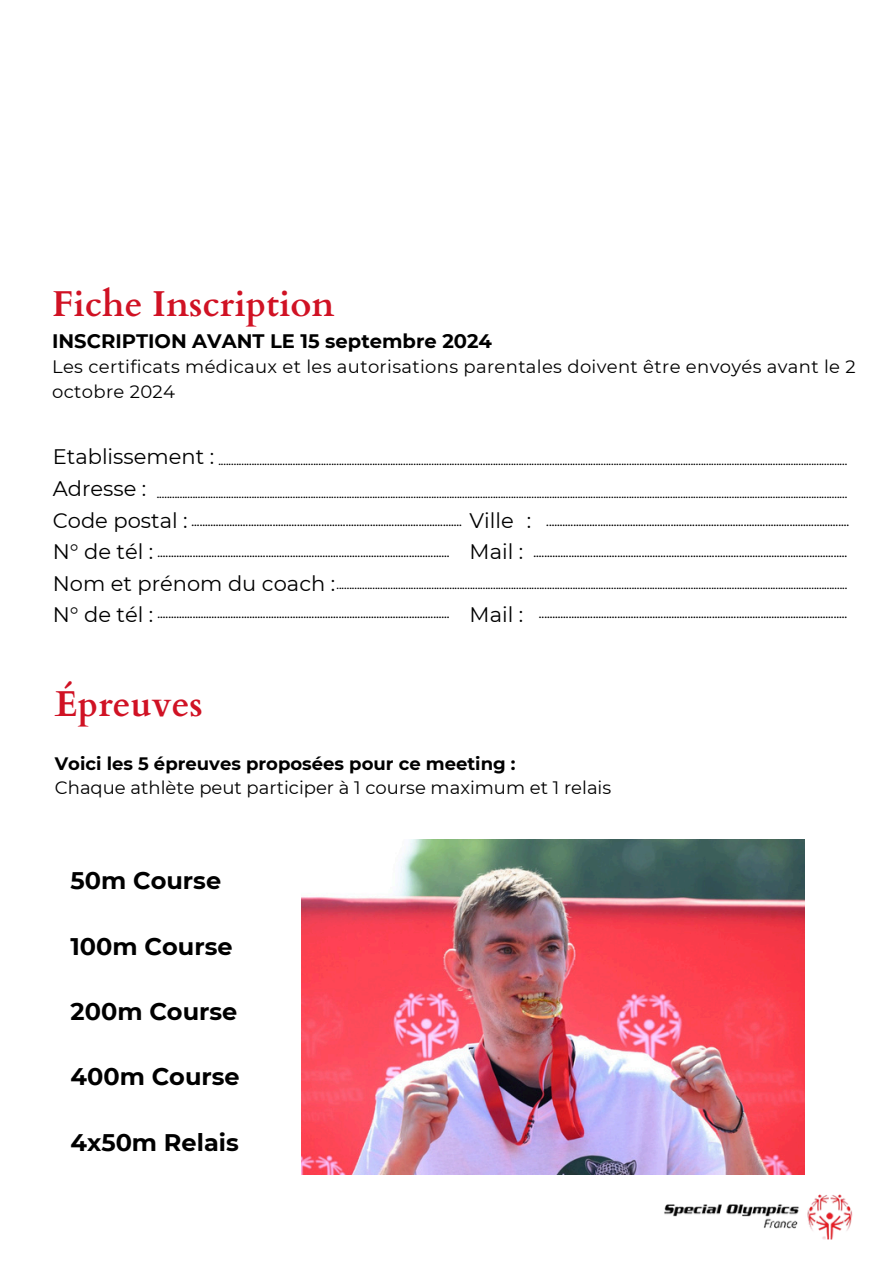
<style>
.page{position:relative;width:894px;height:1264px;background:#fff}
.page>*{position:absolute;margin:0;border:0;box-sizing:border-box;transform-origin:0 0}
.t1{font:700 36px "Cardo";color:#d01224}
.t2{font:700 24px "Montserrat";color:#000}
.t3{font:21px/31.5px "Montserrat";color:#000}
.t4{font:700 19.5px "Montserrat";color:#000}
.t5{font:18px/24.8px "Montserrat";letter-spacing:.02em;color:#000}
.t6{font:18px "Montserrat";color:#000}
.t7{font:700 18px "Montserrat";color:#000}
.t8{font:700 9.45px "Open Sans";color:#000}
.t9{font:700 9px "Open Sans";color:#000}
</style>
<div class="page">
<img style="left:664px;top:1194px;width:189px;height:46px">
<img style="left:301px;top:839px;width:503px;height:335px">
<p class="t1" style="left:52px;top:280px;width:284px">Fiche Inscription</p>
<p class="t4" style="left:52px;top:329px;width:441px">INSCRIPTION AVANT LE 15 septembre 2024</p>
<h4 class="t5" style="left:52px;top:354px;width:804px">Les certificats médicaux et les autorisations parentales doivent être envoyés avant le 2 octobre 2024</h4>
<p class="t3" style="left:53px;top:441px;width:163px">Etablissement :</p>
<h4 class="t3" style="left:53px;top:472px;width:95px">Adresse :</h4>
<p class="t3" style="left:53px;top:504px;width:136px">Code postal :<br>N° de tél :</p>
<p class="t3" style="left:53px;top:567px;width:284px">Nom et prénom du coach :</p>
<h4 class="t3" style="left:53px;top:598px;width:102px">N° de tél :</h4>
<p class="t9" style="left:218px;top:455px;width:630px">.....................................................................................................................................................................................................................................................</p>
<h4 class="t9" style="left:157px;top:488px;width:691px">.............................................................................................................................................................................................................................................................................</h4>
<p class="t3" style="left:469px;top:504px;width:63px">Ville :<br>Mail :</p>
<p class="t8" style="left:191px;top:516px;width:272px">....................................................................................................</p>
<p class="t8" style="left:546px;top:516px;width:304px">................................................................................................................</p>
<p class="t8" style="left:157px;top:547px;width:293px">............................................................................................................</p>
<h1 class="t8" style="left:533px;top:547px;width:315px">....................................................................................................................</h1>
<h4 class="t9" style="left:336px;top:579px;width:512px">.......................................................................................................................................................................................................</h4>
<p class="t3" style="left:469px;top:598px;width:55px">Mail :</p>
<h4 class="t8" style="left:157px;top:607px;width:293px">............................................................................................................</h4>
<h5 class="t8" style="left:539px;top:607px;width:310px">..................................................................................................................</h5>
<p class="t1" style="left:55px;top:680px;width:149px">Épreuves</p>
<p class="t7" style="left:55px;top:752px;width:462px">Voici les 5 épreuves proposées pour ce meeting :</p>
<h4 class="t6" style="left:55px;top:776px;width:557px">Chaque athlète peut participer à 1 course maximum et 1 relais</h4>
<h3 class="t2" style="left:71px;top:866px;width:152px">50m Course</h3>
<h3 class="t2" style="left:71px;top:931px;width:163px">100m Course</h3>
<h3 class="t2" style="left:71px;top:996px;width:168px">200m Course</h3>
<h3 class="t2" style="left:71px;top:1062px;width:171px">400m Course</h3>
<p class="t2" style="left:71px;top:1127px;width:170px">4x50m Relais</p>
</div>
